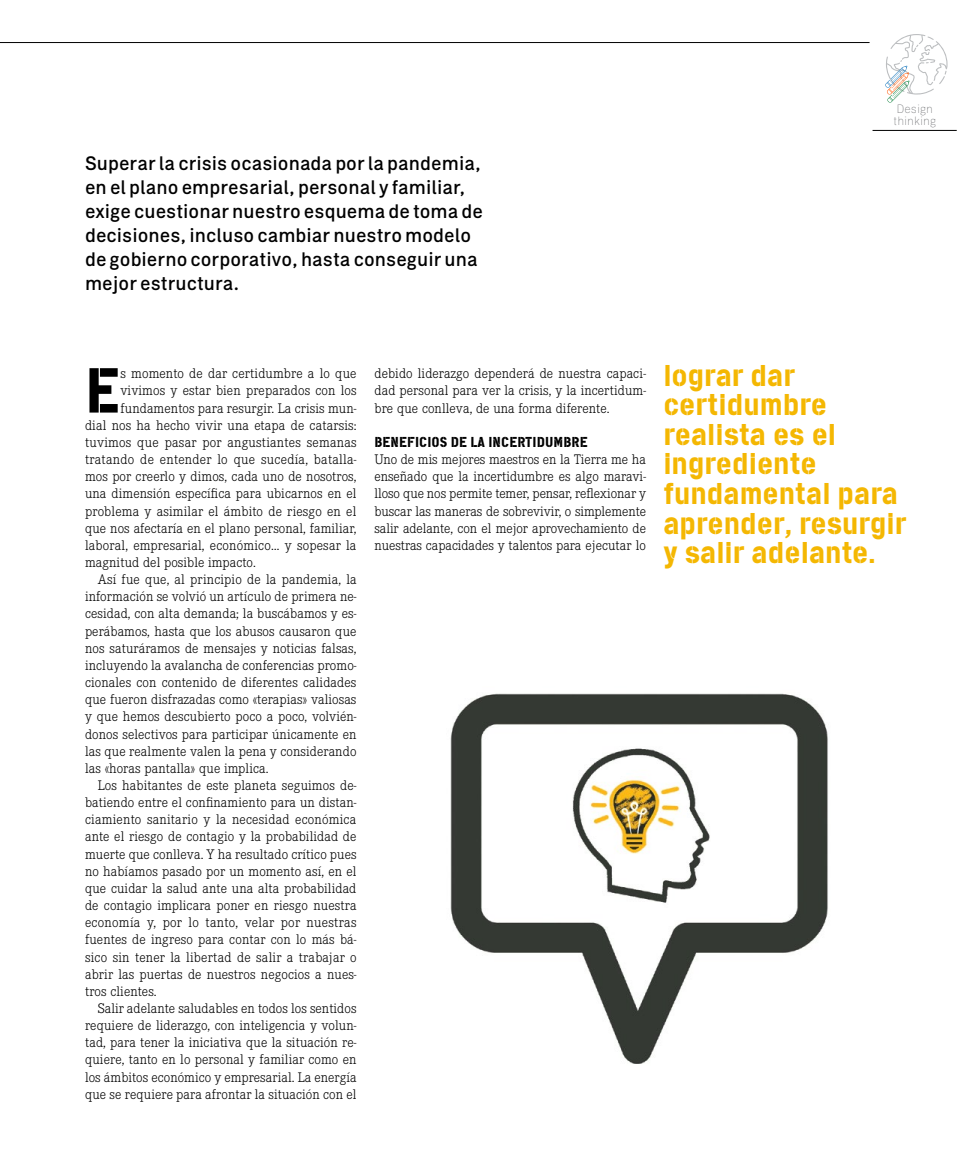
<style>
.page{position:relative;width:978px;height:1170px;background:#fff}
.page>*{position:absolute;margin:0;border:0;box-sizing:border-box;transform-origin:0 0}
.t1{font:63.45px "Cargo";color:#000}
.t2{font:30px/29.5px "Cargo";color:#f4b702}
.t3{font:500 19.5px/24px "Zimmer";color:#000}
.t4{font:300 14.4px/17.1px "Corporate E";letter-spacing:.005em;color:#000;text-align:justify}
.t5{font:14.4px "Cargo";letter-spacing:.005em;color:#000}
.t6{font:100 12px/12px "Zimmer";color:#6d6e71}
</style>
<div class="page">
<hr style="left:0;top:42px;width:870px;height:1px;background:#000">
<hr style="left:873px;top:130px;width:84px;height:1px;background:#000">
<svg style="left:885px;top:34px;width:63px;height:69px"></svg>
<img style="left:450px;top:693px;width:378px;height:371px">
<p class="t3" style="left:85px;top:151px;width:400px">Superar la crisis ocasionada por la pandemia, en el plano empresarial, personal y familiar, exige cuestionar nuestro esquema de toma de decisiones, incluso cambiar nuestro modelo de gobierno corporativo, hasta conseguir una mejor estructura.</p>
<p class="t6" style="left:894px;top:103px;width:44px">Design thinking</p>
<h1 class="t1" style="left:85px;top:349px;width:37px">E</h1>
<p class="t4" style="left:121px;top:364px;width:238px">s momento de dar certidumbre a lo que</p>
<p class="t4" style="left:121px;top:381px;width:238px">vivimos y estar bien preparados con los</p>
<p class="t4" style="left:121px;top:398px;width:237px">fundamentos para resurgir. La crisis mun-</p>
<p class="t4" style="left:85px;top:416px;width:273px">dial nos ha hecho vivir una etapa de catarsis:</p>
<p class="t4" style="left:85px;top:433px;width:273px">tuvimos que pasar por angustiantes semanas</p>
<p class="t4" style="left:85px;top:450px;width:273px">tratando de entender lo que sucedía, batalla-</p>
<p class="t4" style="left:85px;top:467px;width:273px">mos por creerlo y dimos, cada uno de nosotros,</p>
<p class="t4" style="left:85px;top:484px;width:273px">una dimensión específica para ubicarnos en el</p>
<p class="t4" style="left:85px;top:501px;width:273px">problema y asimilar el ámbito de riesgo en el</p>
<p class="t4" style="left:85px;top:518px;width:273px">que nos afectaría en el plano personal, familiar,</p>
<p class="t4" style="left:85px;top:536px;width:273px">laboral, empresarial, económico… y sopesar la</p>
<p class="t4" style="left:85px;top:553px;width:172px">magnitud del posible impacto.</p>
<p class="t4" style="left:98px;top:570px;width:260px">Así fue que, al principio de la pandemia, la</p>
<p class="t4" style="left:85px;top:587px;width:273px">información se volvió un artículo de primera ne-</p>
<p class="t4" style="left:85px;top:604px;width:273px">cesidad, con alta demanda; la buscábamos y es-</p>
<p class="t4" style="left:85px;top:621px;width:273px">perábamos, hasta que los abusos causaron que</p>
<p class="t4" style="left:85px;top:638px;width:273px">nos saturáramos de mensajes y noticias falsas,</p>
<p class="t4" style="left:85px;top:656px;width:273px">incluyendo la avalancha de conferencias promo-</p>
<p class="t4" style="left:85px;top:673px;width:273px">cionales con contenido de diferentes calidades</p>
<p class="t4" style="left:85px;top:690px;width:273px">que fueron disfrazadas como «terapias» valiosas</p>
<p class="t4" style="left:85px;top:707px;width:273px">y que hemos descubierto poco a poco, volvién-</p>
<p class="t4" style="left:85px;top:724px;width:273px">donos selectivos para participar únicamente en</p>
<p class="t4" style="left:85px;top:741px;width:273px">las que realmente valen la pena y considerando</p>
<p class="t4" style="left:85px;top:759px;width:185px">las «horas pantalla» que implica.</p>
<p class="t4" style="left:98px;top:776px;width:260px">Los habitantes de este planeta seguimos de-</p>
<p class="t4" style="left:85px;top:793px;width:273px">batiendo entre el confinamiento para un distan-</p>
<p class="t4" style="left:85px;top:810px;width:273px">ciamiento sanitario y la necesidad económica</p>
<p class="t4" style="left:85px;top:827px;width:273px">ante el riesgo de contagio y la probabilidad de</p>
<p class="t4" style="left:85px;top:844px;width:273px">muerte que conlleva. Y ha resultado crítico pues</p>
<p class="t4" style="left:85px;top:861px;width:273px">no habíamos pasado por un momento así, en el</p>
<p class="t4" style="left:85px;top:879px;width:273px">que cuidar la salud ante una alta probabilidad</p>
<p class="t4" style="left:85px;top:896px;width:273px">de contagio implicara poner en riesgo nuestra</p>
<p class="t4" style="left:85px;top:913px;width:273px">economía y, por lo tanto, velar por nuestras</p>
<p class="t4" style="left:85px;top:930px;width:273px">fuentes de ingreso para contar con lo más bá-</p>
<p class="t4" style="left:85px;top:947px;width:273px">sico sin tener la libertad de salir a trabajar o</p>
<p class="t4" style="left:85px;top:964px;width:273px">abrir las puertas de nuestros negocios a nues-</p>
<p class="t4" style="left:85px;top:981px;width:73px">tros clientes.</p>
<p class="t4" style="left:98px;top:999px;width:260px">Salir adelante saludables en todos los sentidos</p>
<p class="t4" style="left:85px;top:1016px;width:273px">requiere de liderazgo, con inteligencia y volun-</p>
<p class="t4" style="left:85px;top:1033px;width:273px">tad, para tener la iniciativa que la situación re-</p>
<p class="t4" style="left:85px;top:1050px;width:273px">quiere, tanto en lo personal y familiar como en</p>
<p class="t4" style="left:85px;top:1067px;width:273px">los ámbitos económico y empresarial. La energía</p>
<p class="t4" style="left:85px;top:1084px;width:273px">que se requiere para afrontar la situación con el</p>
<p class="t4" style="left:375px;top:364px;width:273px">debido liderazgo dependerá de nuestra capaci&shy;dad personal para ver la crisis, y la incertidum&shy;bre que conlleva, de una forma diferente.</p>
<p class="t5" style="left:375px;top:432px;width:215px">BENEFICIOS DE LA INCERTIDUMBRE</p>
<p class="t4" style="left:375px;top:450px;width:273px">Uno de mis mejores maestros en la Tierra me ha enseñado que la incertidumbre es algo maravi&shy;lloso que nos permite temer, pensar, reflexionar y buscar las maneras de sobrevivir, o simplemente salir adelante, con el mejor aprovechamiento de nuestras capacidades y talentos para ejecutar lo</p>
<h2 class="t2" style="left:663px;top:360px;width:245px">lograr dar certidumbre realista es el ingrediente fundamental para aprender, resurgir y salir adelante.</h2>
</div>
